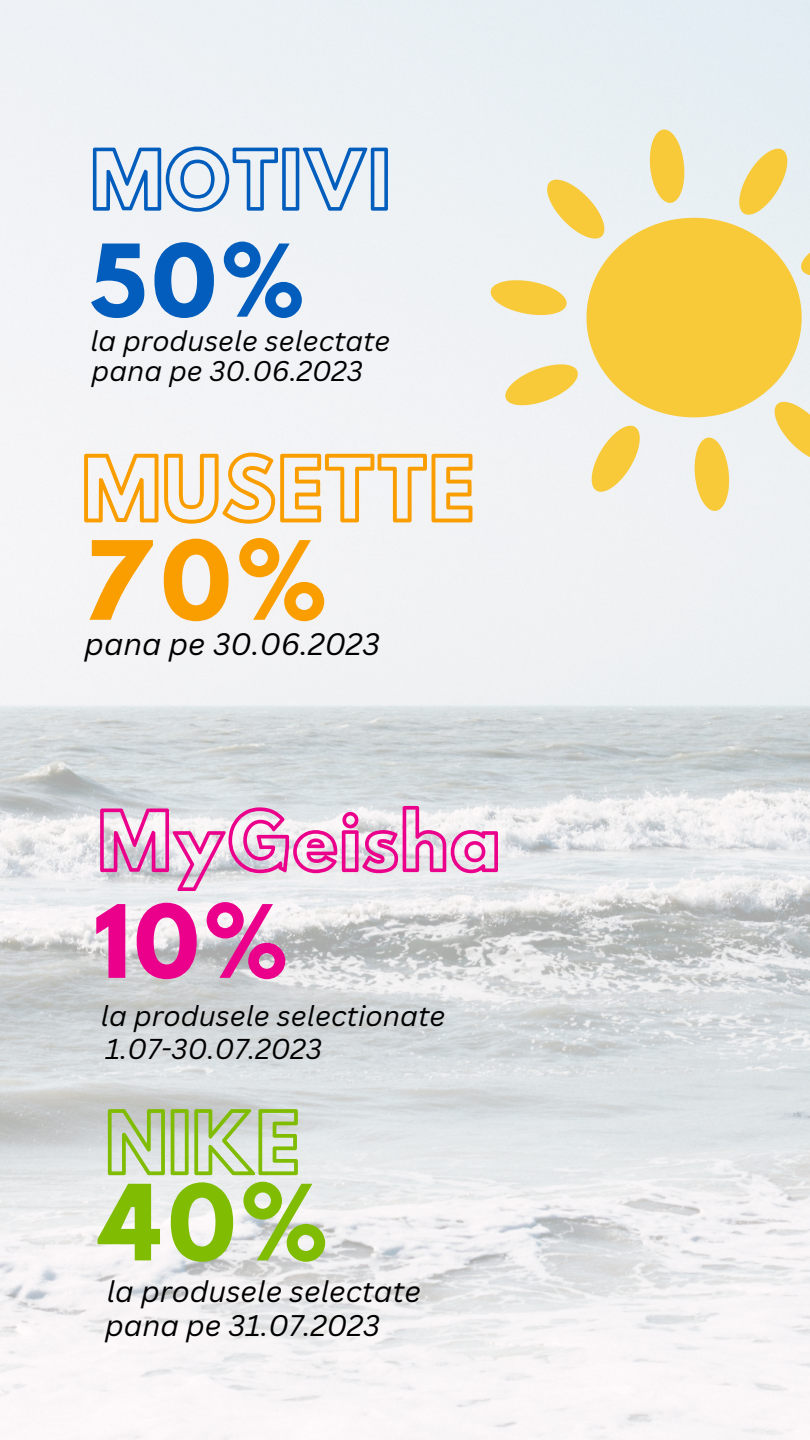
<style>
.page{position:relative;width:810px;height:1440px;background:#fff}
.page>*{position:absolute;margin:0;border:0;box-sizing:border-box;transform-origin:0 0}
.t1{font:96.6px "Hussar Bd";color:#fa9e00}
.t2{font:92.9px "Hussar Bd";color:#7fbc02}
.t3{font:89.5px "Hussar Bd";color:#eb008b}
.t4{font:88.7px "Hussar Bd";color:#025dbc}
.t5{font:78.5px "Hussar Ekologiczne 1";color:#fa9e00}
.t6{font:75.5px "Hussar Ekologiczne 1";color:#7fbc02}
.t7{font:72.7px "Hussar Ekologiczne 1";color:#eb008b}
.t8{font:72.1px "Hussar Ekologiczne 1";color:#025dbc}
.t9{font:italic 30.2px "Canva Sans";color:#000}
.t10{font:italic 29px "Canva Sans";color:#000}
.t11{font:italic 28px "Canva Sans";color:#000}
.t12{font:italic 27.7px "Canva Sans";color:#000}
</style>
<div class="page">
<img style="left:0;top:0;width:810px;height:1440px">
<svg style="left:488px;top:128px;width:322px;height:385px"></svg>
<p class="t8" style="left:90px;top:151px;width:302px">MOTIVI</p>
<p class="t4" style="left:86px;top:237px;width:221px">50%</p>
<p class="t12" style="left:90px;top:322px;width:302px">la produsele selectate</p>
<p class="t12" style="left:92px;top:352px;width:273px">pana pe 30.06.2023</p>
<p class="t5" style="left:81px;top:458px;width:395px">MUSETTE</p>
<p class="t1" style="left:84px;top:533px;width:246px">70%</p>
<p class="t9" style="left:85px;top:623px;width:297px">pana pe 30.06.2023</p>
<p class="t7" style="left:97px;top:812px;width:405px">MyGeisha</p>
<p class="t3" style="left:90px;top:897px;width:201px">10%</p>
<p class="t11" style="left:101px;top:996px;width:346px">la produsele selectionate</p>
<p class="t11" style="left:105px;top:1029px;width:218px">1.07-30.07.2023</p>
<p class="t6" style="left:105px;top:1113px;width:197px">NIKE</p>
<p class="t2" style="left:92px;top:1177px;width:239px">40%</p>
<p class="t10" style="left:107px;top:1271px;width:316px">la produsele selectate</p>
<p class="t10" style="left:105px;top:1305px;width:276px">pana pe 31.07.2023</p>
</div>
